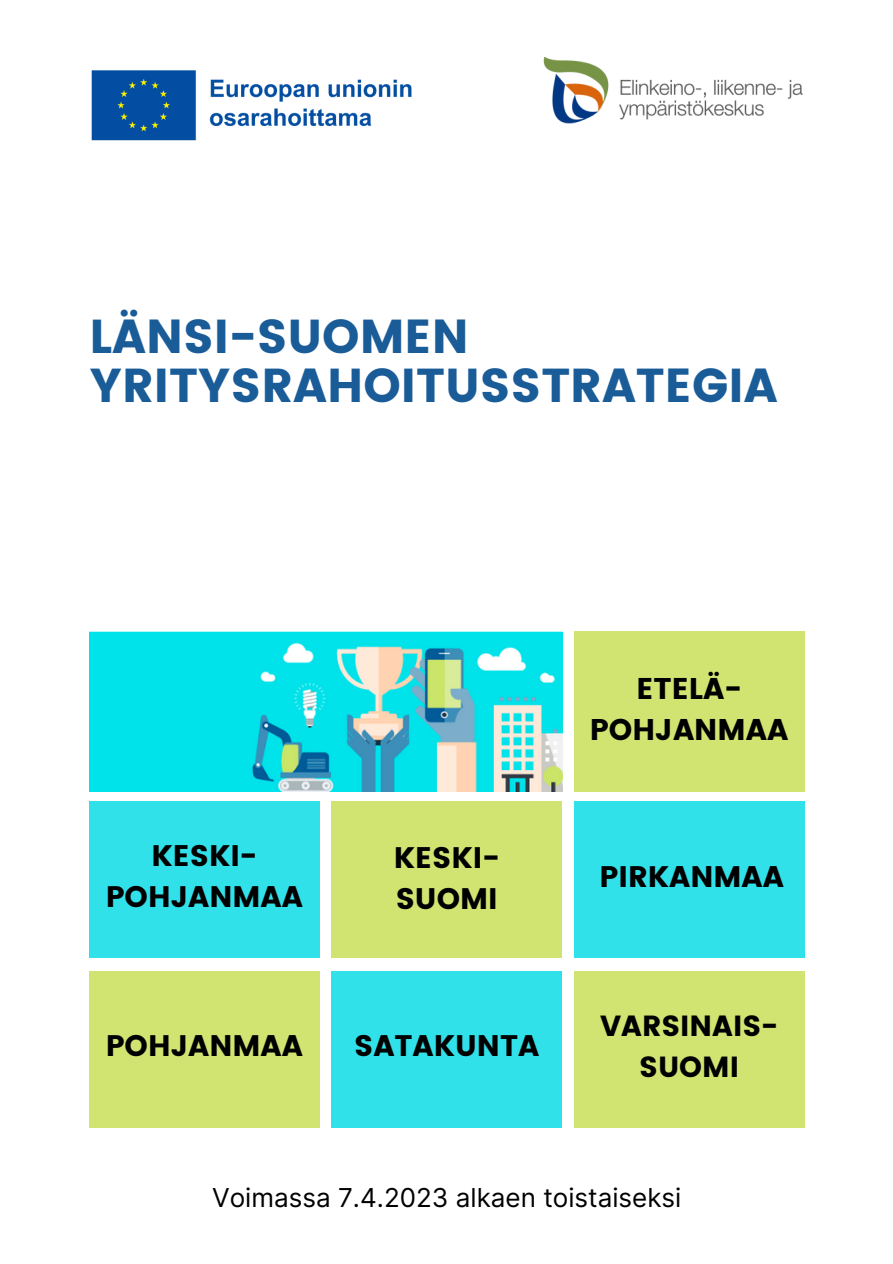
<style>
.page{position:relative;width:893px;height:1264px;background:#fff}
.page>*{position:absolute;margin:0;border:0;box-sizing:border-box;transform-origin:0 0}
.t1{font:47.55px/48.3px "Poppins";color:#195c98}
.t2{font:29.85px/41.2px "Poppins";color:#000;text-align:center}
.t3{font:29.7px/40.5px "Poppins";color:#000}
.t4{font:29.1px/40.5px "Poppins";color:#000;text-align:center}
.t5{font:26.1px "Inter";color:#000}
</style>
<div class="page">
<img style="left:91px;top:70px;width:321px;height:71px">
<img style="left:543px;top:56px;width:260px;height:68px">
<div style="left:332px;top:801px;width:229px;height:156px;background:#d1e371"></div>
<div style="left:574px;top:801px;width:230px;height:156px;background:#31e1e9"></div>
<div style="left:574px;top:970px;width:230px;height:157px;background:#d1e371"></div>
<div style="left:332px;top:970px;width:229px;height:157px;background:#31e1e9"></div>
<div style="left:574px;top:631px;width:230px;height:161px;background:#d1e371"></div>
<div style="left:89px;top:970px;width:230px;height:157px;background:#d1e371"></div>
<div style="left:89px;top:801px;width:230px;height:156px;background:#31e1e9"></div>
<img style="left:89px;top:631px;width:473px;height:160px">
<h2 class="t1" style="left:89px;top:312px;width:689px">LÄNSI-SUOMEN<br>YRITYSRAHOITUSSTRATEGIA</h2>
<h2 class="t3" style="left:106px;top:835px;width:199px;text-align:center">KESKI-<br>POHJANMAA</h2>
<h2 class="t3" style="left:106px;top:1025px;width:199px">POHJANMAA</h2>
<h1 class="t3" style="left:394px;top:837px;width:107px">KESKI-<br>SUOMI</h1>
<h2 class="t3" style="left:354px;top:1025px;width:186px">SATAKUNTA</h2>
<h2 class="t2" style="left:589px;top:668px;width:200px">ETELÄ-<br>POHJANMAA</h2>
<p class="t3" style="left:599px;top:856px;width:186px">PIRKANMAA</p>
<h2 class="t4" style="left:600px;top:1006px;width:179px">VARSINAIS-<br>SUOMI</h2>
<h2 class="t5" style="left:212px;top:1182px;width:470px">Voimassa 7.4.2023 alkaen toistaiseksi</h2>
</div>
